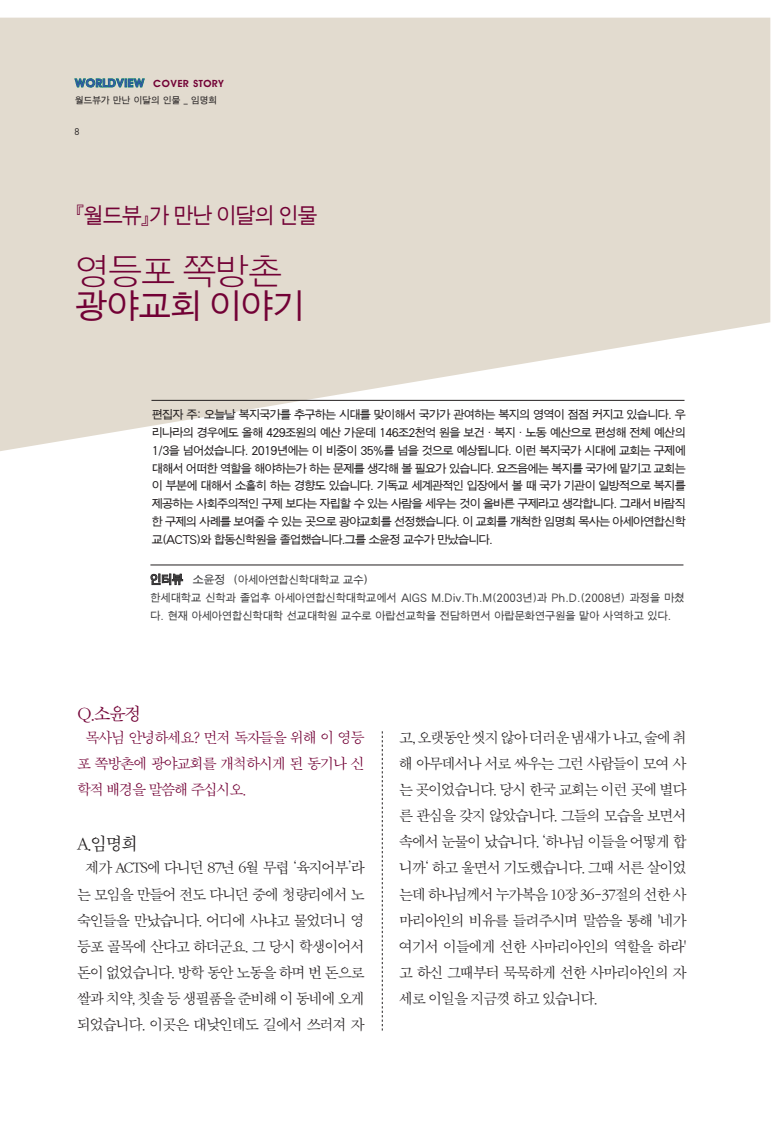
<style>
.page{position:relative;width:783px;height:1134px;background:#fff}
.page>*{position:absolute;margin:0;border:0;box-sizing:border-box;transform-origin:0 0}
.t1{font:35.7px "SM3 S Pgo JS 01 KS Cms UHC H";letter-spacing:-.075em;color:#720135}
.t2{font:34.2px "SM3 S Pgo JS 03 KS Cms UHC H";letter-spacing:-.075em;color:#720135}
.t3{font:22.35px "SM3 S Pgo J 03 KS Cms UHC H";letter-spacing:-.085em;color:#720135;scale:.94 1}
.t4{font:17.85px "SM3 S Pmu 03 KS Cms UHC H";color:#720135}
.t5{font:17.85px "SM3 S Pmu 03 KS Cms UHC H";color:#231f20}
.t6{font:14.85px/26.1px "SM3 S Pmu 02 KS Cms UHC H";letter-spacing:-.12em;color:#231f20;text-align:center}
.t7{font:14.85px/26.1px "SM3 S Pmu 02 KS Cms UHC H";letter-spacing:-.12em;color:#720135;text-align:justify}
.t8{font:11.85px/17.9px "SMJ Gothic 10 Std Regular KS Cms UHC H";letter-spacing:-.12em;color:#231f20;text-align:justify}
.t9{font:11.1px/17.9px "SMJ Gothic 10 Std Regular KS Cms UHC H";letter-spacing:-.06em;color:#404041}
.t10{font:10.05px "SM Wallin Std Regular KS Cms UHC H";color:#720135;scale:1.04 1}
.t11{font:9.6px "DIN";color:#231f20}
.t12{font:9.45px "SMJ Gothic 10 Std Regular KS Cms UHC H";letter-spacing:-.05em;color:#231f20}
.s1{font-size:11.4px;color:#3154a5}
.s2{font-family:"SMT Gothic Std Regular KS Cms UHC H";font-size:11.85px}
.s3{font-size:11.85px}
</style>
<div class="page">
<svg style="left:0;top:18px;width:770px;height:433px;background:#e6e0d6"></svg>
<svg style="left:382px;top:731px;width:1px;height:300px"></svg>
<svg style="left:75px;top:79px;width:69px;height:8px"></svg>
<svg style="left:151px;top:574px;width:32px;height:11px"></svg>
<hr style="left:151px;top:400px;width:534px;height:1px;background:#231f20">
<hr style="left:150px;top:565px;width:533px;height:1px;background:#231f20">
<p class="t10" style="left:75px;top:79px;width:145px"><span class="s1">WORLDVIEW</span> COVER STORY</p>
<p class="t12" style="left:75px;top:95px;width:144px">월드뷰가 만난 이달의 인물 _ 임명희</p>
<p class="t11" style="left:75px;top:126px;width:7px">8</p>
<h3 class="t3" style="left:75px;top:205px;width:261px">『월드뷰』가 만난 이달의 인물</h3>
<h1 class="t1" style="left:75px;top:255px;width:210px">영등포 쪽방촌</h1>
<h2 class="t2" style="left:75px;top:290px;width:233px">광야교회 이야기</h2>
<p class="t8" style="left:151px;top:406px;width:536px">편집자 주: 오늘날 복지국가를 추구하는 시대를 맞이해서 국가가 관여하는 복지의 영역이 점점 커지고 있습니다. 우 리나라의 경우에도 올해 429조원의 예산 가운데 146조2천억 원을 보건·복지·노동 예산으로 편성해 전체 예산의 1/3을 넘어섰습니다. 2019년에는 이 비중이 35%를 넘을 것으로 예상됩니다. 이런 복지국가 시대에 교회는 구제에 대해서 어떠한 역할을 해야하는가 하는 문제를 생각해 볼 필요가 있습니다. 요즈음에는 복지를 국가에 맡기고 교회는 이 부분에 대해서 소홀히 하는 경향도 있습니다. 기독교 세계관적인 입장에서 볼 때 국가 기관이 일방적으로 복지를 제공하는 사회주의적인 구제 보다는 자립할 수 있는 사람을 세우는 것이 올바른 구제라고 생각합니다. 그래서 바람직 한 구제의 사례를 보여줄 수 있는 곳으로 광야교회를 선정했습니다. 이 교회를 개척한 임명희 목사는 아세아연합신학 교(ACTS)와 합동신학원을 졸업했습니다.그를 소윤정 교수가 만났습니다.</p>
<p class="t9" style="left:150px;top:571px;width:536px"><span class="s2">인터뷰</span> <span class="s3">소윤정 (</span>아세아연합신학대학교 교수<span class="s3">)<br></span>한세대학교 신학과 졸업후 아세아연합신학대학교에서 AIGS M.Div.Th.M(2003년)과 Ph.D.(2008년) 과정을 마쳤 다. 현재 아세아연합신학대학 선교대학원 교수로 아랍선교학을 전담하면서 아랍문화연구원을 맡아 사역하고 있다.</p>
<p class="t4" style="left:77px;top:706px;width:66px">Q.소윤정</p>
<p class="t7" style="left:77px;top:725px;width:290px;text-indent:8px">목사님 안녕하세요? 먼저 독자들을 위해 이 영등 포 쪽방촌에 광야교회를 개척하시게 된 동기나 신 학적 배경을 말씀해 주십시오.</p>
<p class="t5" style="left:77px;top:836px;width:63px">A.임명희</p>
<p class="t6" style="left:77px;top:856px;width:290px">제가 ACTS에 다니던 87년 6월 무렵 ‘육지어부’라 는 모임을 만들어 전도 다니던 중에 청량리에서 노 숙인들을 만났습니다. 어디에 사냐고 물었더니 영 등포 골목에 산다고 하더군요. 그 당시 학생이어서 돈이 없었습니다. 방학 동안 노동을 하며 번 돈으로 쌀과 치약, 칫솔 등 생필품을 준비해 이 동네에 오게 되었습니다. 이곳은 대낮인데도 길에서 쓰러져 자</p>
<p class="t6" style="left:399px;top:725px;width:290px;text-align:justify">고, 오랫동안 씻지 않아 더러운 냄새가 나고, 술에 취 해 아무데서나 서로 싸우는 그런 사람들이 모여 사 는 곳이었습니다. 당시 한국 교회는 이런 곳에 별다 른 관심을 갖지 않았습니다. 그들의 모습을 보면서 속에서 눈물이 났습니다. ‘하나님 이들을 어떻게 합 니까‘ 하고 울면서 기도했습니다. 그때 서른 살이었 는데 하나님께서 누가복음 10장 36-37절의 선한 사 마리아인의 비유를 들려주시며 말씀을 통해 '네가 여기서 이들에게 선한 사마리아인의 역할을 하라' 고 하신 그때부터 묵묵하게 선한 사마리아인의 자 세로 이일을 지금껏 하고 있습니다.</p>
</div>
